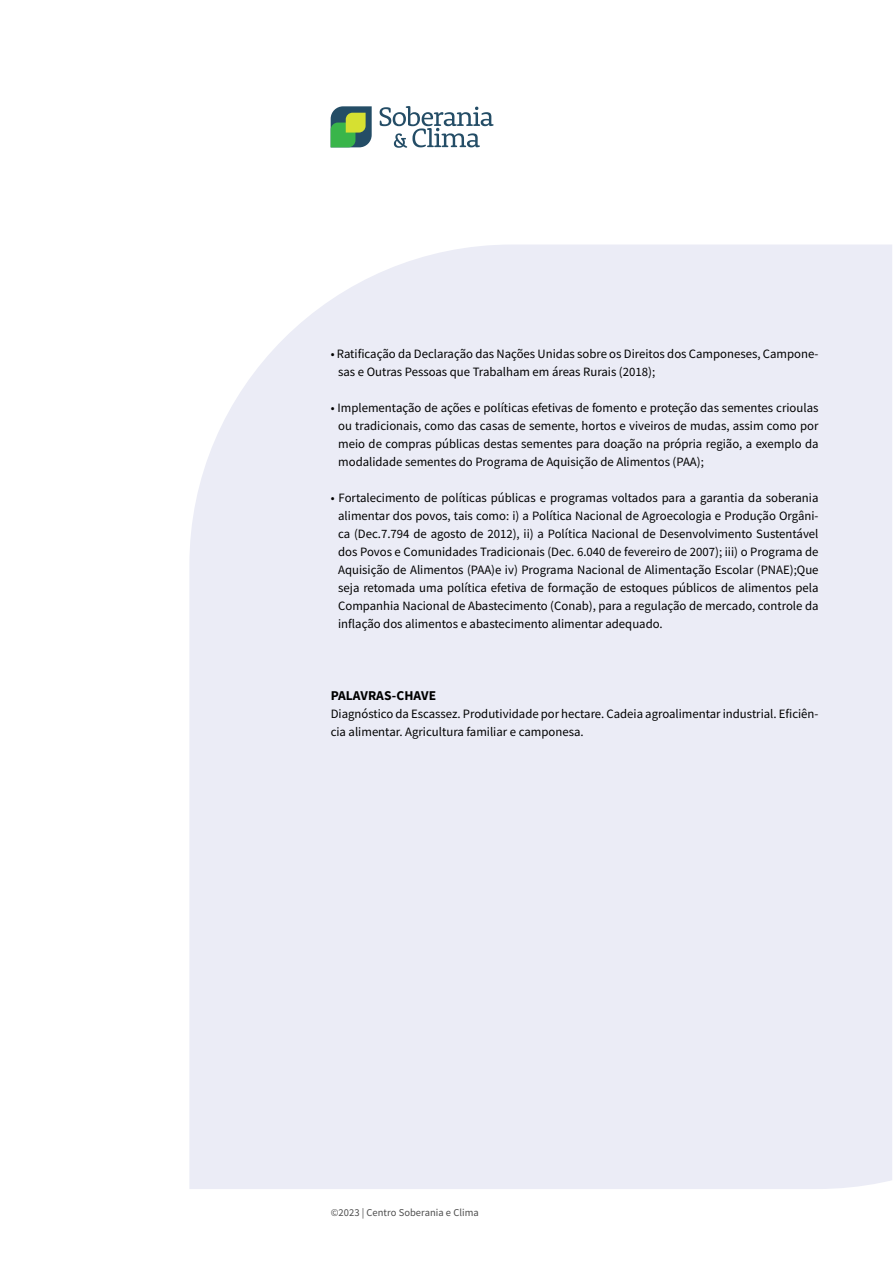
<style>
.page{position:relative;width:893px;height:1263px;background:#fff}
.page>*{position:absolute;margin:0;border:0;box-sizing:border-box;transform-origin:0 0}
.t1{font:700 13.5px "Source Sans Pro";letter-spacing:.005em;color:#000}
.t2{font:12.75px/18px "Source Sans Pro";color:#000}
.t3{font:10.5px "Source Sans Pro";letter-spacing:.005em;color:#4d4d4d}
</style>
<div class="page">
<div style="left:189px;top:245px;width:703px;height:944px;background:#ebecf6"></div>
<svg style="left:331px;top:106px;width:41px;height:41px;background:#5c9459"></svg>
<svg style="left:380px;top:106px;width:114px;height:42px"></svg>
<p class="t2" style="left:338px;top:345px;width:482px;text-indent:-7px">• Ratificação da Declaração das Nações Unidas sobre os Direitos dos Camponeses, Campone&shy;sas e Outras Pessoas que Trabalham em áreas Rurais (2018);</p>
<p class="t2" style="left:338px;top:399px;width:482px;text-align:justify;text-indent:-7px">• Implementação de ações e políticas efetivas de fomento e proteção das sementes crioulas ou tradicionais, como das casas de semente, hortos e viveiros de mudas, assim como por meio de compras públicas destas sementes para doação na própria região, a exemplo da modalidade sementes do Programa de Aquisição de Alimentos (PAA);</p>
<p class="t2" style="left:338px;top:489px;width:482px;text-align:justify;text-indent:-7px">• Fortalecimento de políticas públicas e programas voltados para a garantia da soberania alimentar dos povos, tais como: i) a Política Nacional de Agroecologia e Produção Orgâni&shy;ca (Dec.7.794 de agosto de 2012), ii) a Política Nacional de Desenvolvimento Sustentável dos Povos e Comunidades Tradicionais (Dec. 6.040 de fevereiro de 2007); iii) o Programa de Aquisição de Alimentos (PAA)e iv) Programa Nacional de Alimentação Escolar (PNAE);Que seja retomada uma política efetiva de formação de estoques públicos de alimentos pela Companhia Nacional de Abastecimento (Conab), para a regulação de mercado, controle da inflação dos alimentos e abastecimento alimentar adequado.</p>
<p class="t1" style="left:331px;top:687px;width:107px">PALAVRAS-CHAVE</p>
<p class="t2" style="left:331px;top:705px;width:489px">Diagnóstico da Escassez. Produtividade por hectare. Cadeia agroalimentar industrial. Eficiên&shy;cia alimentar. Agricultura familiar e camponesa.</p>
<p class="t3" style="left:331px;top:1205px;width:150px">©2023 | Centro Soberania e Clima</p>
</div>
